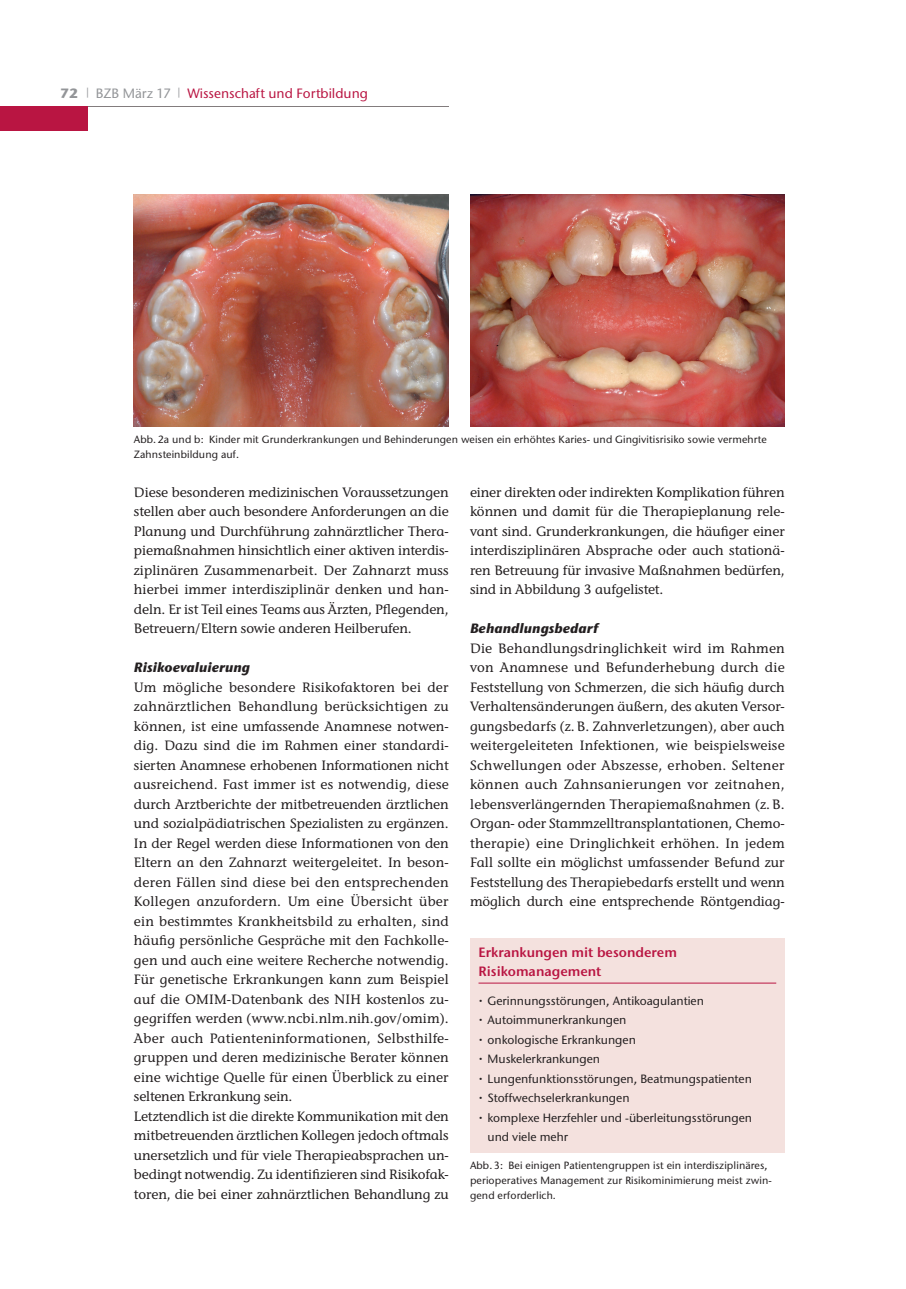
<style>
.page{position:relative;width:906px;height:1289px;background:#fff}
.page>*{position:absolute;margin:0;border:0;box-sizing:border-box;transform-origin:0 0}
.t1{font:500 13.5px/19.5px "Stone Inf ITC Std";letter-spacing:.005em;color:#231f20;text-align:justify}
.t2{font:600 13.5px/19.5px "Stone Sans ITC Pro";color:#b91542}
.t3{font:italic 700 13.5px "Stone Sans ITC Std";color:#231f20}
.t4{font:500 13.5px "Stone Sans ITC Std";color:#b91542}
.t5{font:500 13.5px "Stone Sans ITC Std";color:#939598}
.t6{font:700 13.5px "Stone Sans ITC Std";color:#939598}
.t7{font:500 12px "Stone Sans ITC Std";color:#231f20}
.t8{font:500 10.5px/15px "Stone Sans ITC Std";letter-spacing:.01em;color:#231f20}
.s1{font-size:16.5px}
</style>
<div class="page">
<div style="left:470px;top:938px;width:314px;height:215px;background:#f4e1de"></div>
<hr style="left:478px;top:982px;width:298px;height:1px;background:#b91542">
<img style="left:134px;top:194px;width:315px;height:232px">
<img style="left:470px;top:194px;width:314px;height:232px">
<hr style="left:0;top:106px;width:449px;height:1px;background:#827c7d">
<div style="left:0;top:106px;width:88px;height:24px;background:#b91542"></div>
<p class="t6" style="left:60px;top:88px;width:19px">72</p>
<p class="t4" style="left:178px;top:88px;width:191px"><sup>|</sup> Wissenschaft und Fortbildung</p>
<p class="t5" style="left:86px;top:88px;width:86px"><sup>|</sup> BZB März 17</p>
<p class="t8" style="left:134px;top:432px;width:634px">Abb. 2a und b: Kinder mit Grunderkrankungen und Behinderungen weisen ein erhöhtes Karies- und Gingivitisrisiko sowie vermehrte<br>Zahnsteinbildung auf.</p>
<p class="t1" style="left:134px;top:484px;width:316px">Diese besonderen medizinischen Voraussetzungen stellen aber auch besondere Anforderungen an die Planung und Durchführung zahnärztlicher Thera&shy;piemaßnahmen hinsichtlich einer aktiven interdis&shy;ziplinären Zusammenarbeit. Der Zahnarzt muss hierbei immer interdisziplinär denken und han&shy;deln. Er ist Teil eines Teams aus Ärzten, Pflegenden, Betreuern/Eltern sowie anderen Heilberufen.</p>
<p class="t3" style="left:134px;top:662px;width:118px">Risikoevaluierung</p>
<p class="t1" style="left:134px;top:679px;width:316px;text-align:left">Um mögliche besondere Risikofaktoren bei der zahnärztlichen Behandlung berücksichtigen zu können, ist eine umfassende Anamnese notwen&shy;dig. Dazu sind die im Rahmen einer standardi&shy;sierten Anamnese erhobenen Informationen nicht ausreichend. Fast immer ist es notwendig, diese durch Arztberichte der mitbetreuenden ärztlichen und sozialpädiatrischen Spezialisten zu ergänzen.<br>In der Regel werden diese Informationen von den Eltern an den Zahnarzt weitergeleitet. In beson&shy;deren Fällen sind diese bei den entsprechenden Kollegen anzufordern. Um eine Übersicht über ein bestimmtes Krankheitsbild zu erhalten, sind häufig persönliche Gespräche mit den Fachkolle&shy;gen und auch eine weitere Recherche notwendig.<br>Für genetische Erkrankungen kann zum Beispiel auf die OMIM-Datenbank des NIH kostenlos zu&shy;gegriffen werden (www.ncbi.nlm.nih.gov/omim).<br>Aber auch Patienteninformationen, Selbsthilfe&shy;gruppen und deren medizinische Berater können eine wichtige Quelle für einen Überblick zu einer seltenen Erkrankung sein.<br>Letztendlich ist die direkte Kommunikation mit den mitbetreuenden ärztlichen Kollegen jedoch oftmals unersetzlich und für viele Therapieabsprachen un&shy;bedingt notwendig. Zu identifizieren sind Risikofak&shy;toren, die bei einer zahnärztlichen Behandlung zu</p>
<p class="t1" style="left:470px;top:483px;width:316px">einer direkten oder indirekten Komplikation führen können und damit für die Therapieplanung rele&shy;vant sind. Grunderkrankungen, die häufiger einer interdisziplinären Absprache oder auch stationä&shy;ren Betreuung für invasive Maßnahmen bedürfen, sind in Abbildung 3 aufgelistet.</p>
<p class="t3" style="left:470px;top:623px;width:129px">Behandlungsbedarf</p>
<p class="t1" style="left:470px;top:639px;width:316px">Die Behandlungsdringlichkeit wird im Rahmen von Anamnese und Befunderhebung durch die Feststellung von Schmerzen, die sich häufig durch Verhaltensänderungen äußern, des akuten Versor&shy;gungsbedarfs (z. B. Zahnverletzungen), aber auch weitergeleiteten Infektionen, wie beispielsweise Schwellungen oder Abszesse, erhoben. Seltener können auch Zahnsanierungen vor zeitnahen, lebensverlängernden Therapiemaßnahmen (z. B.<br>Organ- oder Stammzelltransplantationen, Chemo&shy;therapie) eine Dringlichkeit erhöhen. In jedem Fall sollte ein möglichst umfassender Befund zur Feststellung des Therapiebedarfs erstellt und wenn möglich durch eine entsprechende Röntgendiag-</p>
<p class="t2" style="left:478px;top:943px;width:200px">Erkrankungen mit besonderem<br>Risikomanagement</p>
<p class="t7" style="left:478px;top:995px;width:227px"><span class="s1">·</span> Gerinnungsstörungen, Antikoagulantien</p>
<p class="t7" style="left:478px;top:1015px;width:149px"><span class="s1">·</span> Autoimmunerkrankungen</p>
<p class="t7" style="left:478px;top:1034px;width:159px"><span class="s1">·</span> onkologische Erkrankungen</p>
<p class="t7" style="left:478px;top:1054px;width:123px"><span class="s1">·</span> Muskelerkrankungen</p>
<p class="t7" style="left:478px;top:1073px;width:275px"><span class="s1">·</span> Lungenfunktionsstörungen, Beatmungspatienten</p>
<p class="t7" style="left:478px;top:1093px;width:153px"><span class="s1">·</span> Stoffwechselerkrankungen</p>
<p class="t7" style="left:478px;top:1112px;width:275px"><span class="s1">·</span> komplexe Herzfehler und -überleitungsstörungen</p>
<p class="t7" style="left:487px;top:1132px;width:82px">und viele mehr</p>
<p class="t8" style="left:470px;top:1158px;width:303px">Abb. 3: Bei einigen Patientengruppen ist ein interdisziplinäres, perioperatives Management zur Risikominimierung meist zwin&shy;gend erforderlich.</p>
</div>
